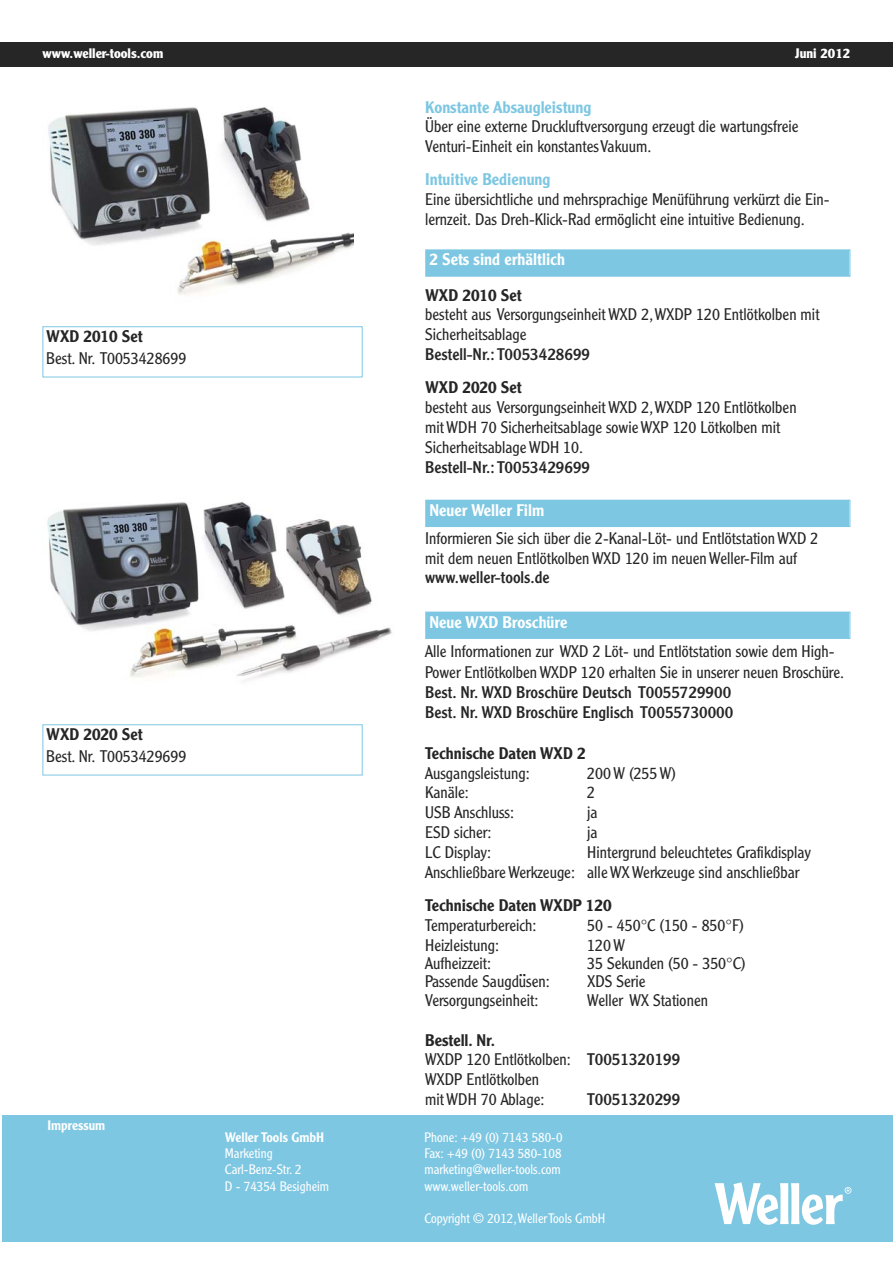
<style>
.page{position:relative;width:893px;height:1263px;background:#fff}
.page>*{position:absolute;margin:0;border:0;box-sizing:border-box;transform-origin:0 0}
.t1{font:300 16.5px/19.8px "Clearface Gothic LT Std";color:#272627}
.t2{font:16.5px/19.8px "Clearface Gothic LT Std";color:#272627}
.t3{font:500 16.5px "Clearface Gothic LT Std";color:#272627}
.t4{font:500 16.5px "Clearface Gothic LT Std";color:#fff}
.t5{font:500 16.5px "Clearface Gothic LT Std";color:#7dc7e2}
.t6{font:300 13.5px "Clearface Gothic LT Std";color:#fff}
.t7{font:700 13.5px "Clearface Gothic LT Std";color:#fff}
.t8{font:500 13.5px "Clearface Gothic LT Std";color:#fff}
.s1{font-family:"Hira Kaku Pro N W6 Proportional";font-weight:400}
.s2{font-weight:500}
.s3{font-weight:400}
</style>
<div class="page">
<div style="left:0;top:43px;width:893px;height:24px;background:#272627"></div>
<div style="left:2px;top:1115px;width:891px;height:126px;background:#7dc7e2"></div>
<svg style="left:715px;top:1182px;width:136px;height:43px"></svg>
<div style="left:426px;top:250px;width:423px;height:26px;background:#7dc7e2"></div>
<div style="left:425px;top:249px;width:425px;height:28px;border:1px solid #7dc7e2"></div>
<div style="left:426px;top:501px;width:423px;height:25px;background:#7dc7e2"></div>
<div style="left:425px;top:500px;width:425px;height:27px;border:1px solid #7dc7e2"></div>
<div style="left:426px;top:613px;width:423px;height:25px;background:#7dc7e2"></div>
<div style="left:425px;top:612px;width:425px;height:27px;border:1px solid #7dc7e2"></div>
<img style="left:48px;top:107px;width:306px;height:188px">
<img style="left:47px;top:502px;width:345px;height:179px">
<div style="left:43px;top:326px;width:320px;height:51px;border:1px solid #7dc7e2"></div>
<div style="left:43px;top:724px;width:320px;height:51px;border:1px solid #7dc7e2"></div>
<p class="t7" style="left:43px;top:46px;width:122px">www.weller-tools.com</p>
<p class="t7" style="left:795px;top:46px;width:57px">Juni 2012</p>
<p class="t5" style="left:425px;top:101px;width:168px">Konstante Absaugleistung</p>
<p class="t1" style="left:425px;top:118px;width:375px">Über eine externe Druckluftversorgung erzeugt die wartungsfreie<br>Venturi-Einheit ein konstantes Vakuum.</p>
<p class="t5" style="left:425px;top:174px;width:127px">Intuitive Bedienung</p>
<p class="t1" style="left:425px;top:191px;width:406px">Eine übersichtliche und mehrsprachige Menüführung verkürzt die Ein&shy;lernzeit. Das Dreh-Klick-Rad ermöglicht eine intuitive Bedienung.</p>
<p class="t3" style="left:46px;top:330px;width:98px">WXD 2010 Set</p>
<p class="t1" style="left:46px;top:350px;width:142px">Best. Nr. T0053428699</p>
<p class="t3" style="left:46px;top:728px;width:98px">WXD 2020 Set</p>
<p class="t1" style="left:46px;top:748px;width:142px">Best. Nr. T0053429699</p>
<p class="t8" style="left:47px;top:1120px;width:59px">Impressum</p>
<p class="t4" style="left:429px;top:253px;width:137px">2 Sets sind erhältlich</p>
<p class="t3" style="left:425px;top:289px;width:98px">WXD 2010 Set</p>
<p class="t1" style="left:425px;top:306px;width:396px">besteht aus Versorgungseinheit WXD 2, WXDP 120 Entlötkolben mit<br>Sicherheitsablage</p>
<p class="t2" style="left:425px;top:346px;width:166px">Bestell-Nr.: T0053428699</p>
<p class="t3" style="left:425px;top:382px;width:98px">WXD 2020 Set</p>
<p class="t1" style="left:425px;top:399px;width:373px">besteht aus Versorgungseinheit WXD 2, WXDP 120 Entlötkolben mit WDH 70 Sicherheitsablage sowie WXP 120 Lötkolben mit<br>Sicherheitsablage WDH 10.</p>
<p class="t2" style="left:425px;top:458px;width:166px">Bestell-Nr.: T0053429699</p>
<p class="t4" style="left:429px;top:504px;width:117px">Neuer Weller Film</p>
<p class="t1" style="left:425px;top:529px;width:395px">Informieren Sie sich über die 2-Kanal-Löt- und Entlötstation WXD 2 mit dem neuen Entlötkolben WXD 120 im neuen Weller-Film auf</p>
<p class="t2" style="left:425px;top:569px;width:126px">www.weller-tools.de</p>
<p class="t4" style="left:429px;top:616px;width:140px">Neue WXD Broschüre</p>
<p class="t1" style="left:425px;top:642px;width:420px;line-height:21px">Alle Informationen zur WXD 2 Löt- und Entlötstation sowie dem High-<br>Power Entlötkolben WXDP 120 erhalten Sie in unserer neuen Broschüre.</p>
<p class="t2" style="left:425px;top:684px;width:310px">Best. Nr. WXD Broschüre Deutsch T0055729900<br>Best. Nr. WXD Broschüre Englisch T0055730000</p>
<p class="t3" style="left:425px;top:747px;width:162px">Technische Daten WXD 2</p>
<p class="t1" style="left:425px;top:764px;width:106px">Ausgangsleistung:</p>
<p class="t1" style="left:587px;top:764px;width:90px">200 W (255 W)</p>
<p class="t1" style="left:425px;top:784px;width:45px">Kanäle:</p>
<p class="t1" style="left:587px;top:784px;width:9px">2</p>
<p class="t1" style="left:425px;top:804px;width:90px">USB Anschluss:</p>
<p class="t1" style="left:587px;top:804px;width:12px">ja</p>
<p class="t1" style="left:425px;top:824px;width:68px">ESD sicher:</p>
<p class="t1" style="left:587px;top:824px;width:12px">ja</p>
<p class="t1" style="left:425px;top:843px;width:67px">LC Display:</p>
<p class="t1" style="left:425px;top:843px;width:387px;text-indent:162px">Hintergrund beleuchtetes Grafikdisplay<br>Anschließbare Werkzeuge: alle WX Werkzeuge sind anschließbar</p>
<p class="t3" style="left:425px;top:899px;width:188px">Technische Daten WXDP 120</p>
<p class="t1" style="left:425px;top:916px;width:113px">Temperaturbereich:</p>
<p class="t1" style="left:587px;top:916px;width:158px">50 - 450°C (150 - 850°F)</p>
<p class="t1" style="left:425px;top:936px;width:75px">Heizleistung:</p>
<p class="t1" style="left:587px;top:936px;width:39px">120 W</p>
<p class="t1" style="left:425px;top:954px;width:67px">Aufheizzeit:</p>
<p class="t1" style="left:587px;top:954px;width:160px">35 Sekunden (50 - 350°C)</p>
<p class="t1" style="left:425px;top:972px;width:126px">Passende Saugdu<span class="s1">¨</span>sen:</p>
<p class="t1" style="left:587px;top:972px;width:60px">XDS Serie</p>
<p class="t1" style="left:425px;top:992px;width:115px">Versorgungseinheit:</p>
<p class="t1" style="left:587px;top:992px;width:122px">Weller WX Stationen</p>
<p class="t1" style="left:425px;top:1031px;width:257px"><span class="s2">Bestell. Nr.<br></span>WXDP 120 Entlötkolben: <span class="s3">T0051320199<br></span>WXDP Entlötkolben<br>mit WDH 70 Ablage:</p>
<p class="t2" style="left:587px;top:1091px;width:95px">T0051320299</p>
<p class="t8" style="left:225px;top:1132px;width:101px">Weller Tools GmbH</p>
<p class="t6" style="left:424px;top:1132px;width:140px">Phone: +49 (0) 7143 580-0</p>
<p class="t6" style="left:225px;top:1148px;width:49px">Marketing</p>
<p class="t6" style="left:424px;top:1148px;width:139px">Fax: +49 (0) 7143 580-108</p>
<p class="t6" style="left:225px;top:1165px;width:78px">Carl-Benz-Str. 2</p>
<p class="t6" style="left:424px;top:1165px;width:138px">marketing@weller-tools.com</p>
<p class="t6" style="left:225px;top:1181px;width:106px">D - 74354 Besigheim</p>
<p class="t6" style="left:424px;top:1181px;width:105px">www.weller-tools.com</p>
<p class="t6" style="left:424px;top:1213px;width:182px">Copyright © 2012, Weller Tools GmbH</p>
</div>
